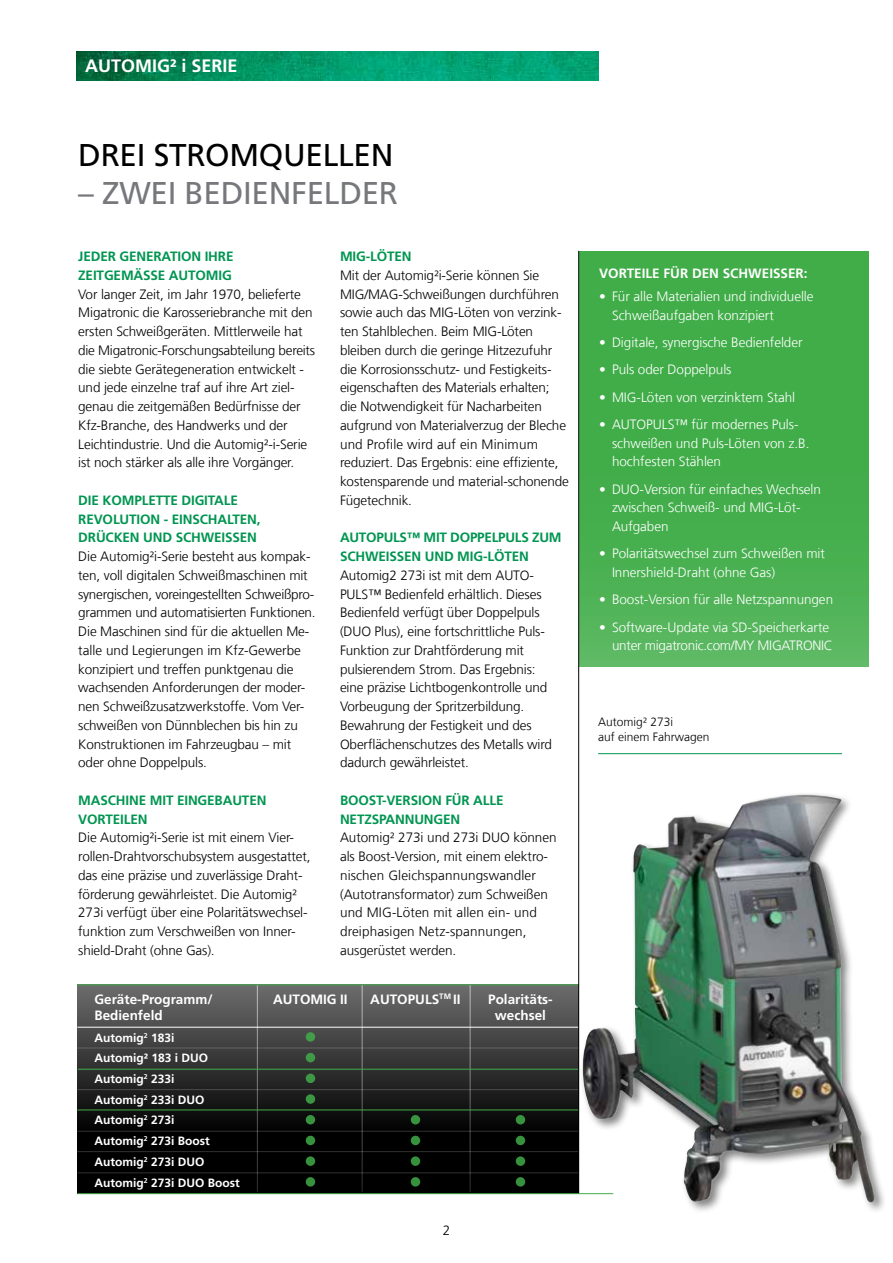
<style>
.page{position:relative;width:893px;height:1263px;background:#fff}
.page>*{position:absolute;margin:0;border:0;box-sizing:border-box;transform-origin:0 0}
.t1{font:31.5px "Frutiger LT Pro";letter-spacing:-.01em;color:#77787b}
.t2{font:31.5px "Frutiger LT Pro";letter-spacing:-.01em;color:#000}
.t3{font:700 18px "Frutiger LT Pro";color:#fff}
.t4{font:300 13.5px/18.8px "Frutiger LT Com";letter-spacing:-.01em;color:#000}
.t5{font:300 13.5px/18.8px "Frutiger LT Com";letter-spacing:-.005em;color:#fff}
.t6{font:700 13.5px/18.8px "Frutiger LT Pro";letter-spacing:-.01em;color:#009551}
.t7{font:700 13.5px "Frutiger LT Pro";color:#fff}
.t8{font:700 12px/20.7px "Frutiger LT Pro";color:#fff}
.t9{font:300 12px/15px "Frutiger LT Com";color:#000}
</style>
<div class="page">
<div style="left:77px;top:985px;width:502px;height:209px;background:linear-gradient(to bottom,#646464,#000)"></div>
<svg style="left:306px;top:1032px;width:9px;height:10px"></svg>
<div style="left:306px;top:1053px;width:9px;height:9px;background:#3f9a46;border-radius:50%"></div>
<svg style="left:306px;top:1073px;width:9px;height:10px"></svg>
<svg style="left:306px;top:1094px;width:9px;height:10px"></svg>
<div style="left:306px;top:1115px;width:9px;height:9px;background:#38943f;border-radius:50%"></div>
<div style="left:411px;top:1115px;width:9px;height:9px;background:#38943f;border-radius:50%"></div>
<div style="left:516px;top:1115px;width:9px;height:9px;background:#38943f;border-radius:50%"></div>
<div style="left:306px;top:1136px;width:9px;height:9px;background:#37923d;border-radius:50%"></div>
<div style="left:411px;top:1136px;width:9px;height:9px;background:#37923d;border-radius:50%"></div>
<div style="left:516px;top:1136px;width:9px;height:9px;background:#37923d;border-radius:50%"></div>
<svg style="left:306px;top:1156px;width:9px;height:10px"></svg>
<svg style="left:411px;top:1156px;width:9px;height:10px"></svg>
<svg style="left:516px;top:1156px;width:9px;height:10px"></svg>
<div style="left:306px;top:1177px;width:9px;height:9px;background:#37923d;border-radius:50%"></div>
<div style="left:411px;top:1177px;width:9px;height:9px;background:#37923d;border-radius:50%"></div>
<div style="left:516px;top:1177px;width:9px;height:9px;background:#37923d;border-radius:50%"></div>
<hr style="left:77px;top:1089px;width:501px;height:1px;background:#fff">
<hr style="left:77px;top:1172px;width:502px;height:1px;background:#fff">
<hr style="left:72px;top:1151px;width:507px;height:1px;background:#fff">
<hr style="left:77px;top:1027px;width:502px;height:1px;background:#fff">
<hr style="left:257px;top:985px;width:1px;height:207px;background:#fff">
<hr style="left:362px;top:985px;width:1px;height:207px;background:#fff">
<hr style="left:470px;top:985px;width:1px;height:207px;background:#fff">
<hr style="left:77px;top:984px;width:502px;height:1px;background:#41ad49">
<hr style="left:76px;top:1048px;width:503px;height:1px;background:#fff">
<hr style="left:72px;top:1131px;width:507px;height:1px;background:#fff">
<hr style="left:78px;top:1069px;width:501px;height:1px;background:#41ad49">
<hr style="left:77px;top:1109px;width:502px;height:1px;background:#41ad49">
<div style="left:579px;top:251px;width:289px;height:415px;background:linear-gradient(to bottom,#3aaa43,#52b459)"></div>
<img style="left:582px;top:795px;width:295px;height:409px">
<hr style="left:578px;top:251px;width:1px;height:943px;background:#000">
<img style="left:77px;top:51px;width:521px;height:30px">
<hr style="left:598px;top:753px;width:244px;height:1px;background:#009551">
<hr style="left:77px;top:1193px;width:536px;height:1px;background:#41ad49">
<h2 class="t3" style="left:85px;top:55px;width:154px">AUTOMIG² i SERIE</h2>
<h1 class="t2" style="left:78px;top:136px;width:317px">DREI STROMQUELLEN</h1>
<h1 class="t1" style="left:78px;top:174px;width:321px">– ZWEI BEDIENFELDER</h1>
<p class="t6" style="left:78px;top:247px;width:157px">JEDER GENERATION IHRE<br>ZEITGEMÄSSE AUTOMIG</p>
<p class="t4" style="left:78px;top:285px;width:238px">Vor langer Zeit, im Jahr 1970, belieferte Migatronic die Karosseriebranche mit den ersten Schweißgeräten. Mittlerweile hat die Migatronic-Forschungsabteilung bereits die siebte Gerätegeneration entwickelt - und jede einzelne traf auf ihre Art ziel&shy;genau die zeitgemäßen Bedürfnisse der Kfz-Branche, des Handwerks und der Leichtindustrie. Und die Automig²-i-Serie ist noch stärker als alle ihre Vorgänger.</p>
<p class="t6" style="left:78px;top:491px;width:184px">DIE KOMPLETTE DIGITALE<br>REVOLUTION - EINSCHALTEN,<br>DRÜCKEN UND SCHWEISSEN</p>
<p class="t4" style="left:78px;top:547px;width:239px">Die Automig²i-Serie besteht aus kompak&shy;ten, voll digitalen Schweißmaschinen mit synergischen, voreingestellten Schweißpro&shy;grammen und automatisierten Funktionen.<br>Die Maschinen sind für die aktuellen Me&shy;talle und Legierungen im Kfz-Gewerbe konzipiert und treffen punktgenau die wachsenden Anforderungen der moder&shy;nen Schweißzusatzwerkstoffe. Vom Ver&shy;schweißen von Dünnblechen bis hin zu Konstruktionen im Fahrzeugbau – mit oder ohne Doppelpuls.</p>
<p class="t6" style="left:78px;top:791px;width:190px">MASCHINE MIT EINGEBAUTEN<br>VORTEILEN</p>
<p class="t4" style="left:78px;top:828px;width:234px">Die Automig²i-Serie ist mit einem Vier&shy;rollen-Drahtvorschubsystem ausgestattet, das eine präzise und zuverlässige Draht&shy;förderung gewährleistet. Die Automig²<br>273i verfügt über eine Polaritätswechsel&shy;funktion zum Verschweißen von Inner&shy;shield-Draht (ohne Gas).</p>
<p class="t6" style="left:340px;top:247px;width:73px">MIG-LÖTEN</p>
<p class="t4" style="left:340px;top:266px;width:230px">Mit der Automig²i-Serie können Sie MIG/MAG-Schweißungen durchführen sowie auch das MIG-Löten von verzink&shy;ten Stahlblechen. Beim MIG-Löten bleiben durch die geringe Hitzezufuhr die Korrosionsschutz- und Festigkeits&shy;eigenschaften des Materials erhalten; die Notwendigkeit für Nacharbeiten aufgrund von Materialverzug der Bleche und Profile wird auf ein Minimum reduziert. Das Ergebnis: eine effiziente, kostensparende und material-schonende Fügetechnik.</p>
<p class="t6" style="left:340px;top:528px;width:223px">AUTOPULS™ MIT DOPPELPULS ZUM<br>SCHWEISSEN UND MIG-LÖTEN</p>
<p class="t4" style="left:340px;top:566px;width:213px">Automig2 273i ist mit dem AUTO-PULS™ Bedienfeld erhältlich. Dieses Bedienfeld verfügt über Doppelpuls (DUO Plus), eine fortschrittliche Puls-Funktion zur Drahtförderung mit pulsierendem Strom. Das Ergebnis: eine präzise Lichtbogenkontrolle und Vorbeugung der Spritzerbildung.<br>Bewahrung der Festigkeit und des Oberflächenschutzes des Metalls wird dadurch gewährleistet.</p>
<p class="t6" style="left:340px;top:791px;width:165px">BOOST-VERSION FÜR ALLE<br>NETZSPANNUNGEN</p>
<p class="t4" style="left:340px;top:828px;width:218px">Automig² 273i und 273i DUO können als Boost-Version, mit einem elektro&shy;nischen Gleichspannungswandler (Autotransformator) zum Schweißen und MIG-Löten mit allen ein- und dreiphasigen Netz-spannungen, ausgerüstet werden.</p>
<p class="t7" style="left:94px;top:991px;width:120px">Geräte-Programm/</p>
<p class="t7" style="left:273px;top:991px;width:76px">AUTOMIG II</p>
<p class="t7" style="left:370px;top:991px;width:92px">AUTOPULS<sup>TM</sup> II</p>
<p class="t7" style="left:488px;top:991px;width:66px">Polaritäts-</p>
<p class="t7" style="left:94px;top:1007px;width:70px">Bedienfeld</p>
<p class="t7" style="left:495px;top:1007px;width:53px">wechsel</p>
<p class="t8" style="left:94px;top:1027px;width:147px">Automig<sup>2</sup> 183i<br>Automig² 183 i DUO<br>Automig<sup>2</sup> 233i<br>Automig<sup>2</sup> 233i DUO<br>Automig<sup>2</sup> 273i<br>Automig<sup>2</sup> 273i Boost<br>Automig<sup>2</sup> 273i DUO<br>Automig<sup>2</sup> 273i DUO Boost</p>
<p class="t4" style="left:443px;top:1221px;width:9px">2</p>
<p class="t7" style="left:599px;top:265px;width:210px">VORTEILE FÜR DEN SCHWEISSER:</p>
<p class="t5" style="left:612px;top:287px;width:203px;text-indent:-13px">• Für alle Materialien und individuelle<br>Schweißaufgaben konzipiert</p>
<p class="t5" style="left:599px;top:333px;width:205px">• Digitale, synergische Bedienfelder</p>
<p class="t5" style="left:599px;top:360px;width:134px">• Puls oder Doppelpuls</p>
<p class="t5" style="left:599px;top:388px;width:198px">• MIG-Löten von verzinktem Stahl</p>
<p class="t5" style="left:612px;top:415px;width:199px;text-indent:-13px">• AUTOPULS™ für modernes Puls&shy;schweißen und Puls-Löten von z.B. hochfesten Stählen</p>
<p class="t5" style="left:612px;top:480px;width:211px;text-indent:-13px">• DUO-Version für einfaches Wechseln zwischen Schweiß- und MIG-Löt-<br>Aufgaben</p>
<p class="t5" style="left:612px;top:544px;width:214px;text-indent:-13px">• Polaritätswechsel zum Schweißen mit<br>Innershield-Draht (ohne Gas)</p>
<p class="t5" style="left:599px;top:590px;width:235px">• Boost-Version für alle Netzspannungen</p>
<p class="t5" style="left:599px;top:618px;width:235px;text-align:right">• Software-Update via SD-Speicherkarte unter migatronic.com/MY MIGATRONIC</p>
<p class="t9" style="left:598px;top:715px;width:113px">Automig² 273i<br>auf einem Fahrwagen</p>
</div>
